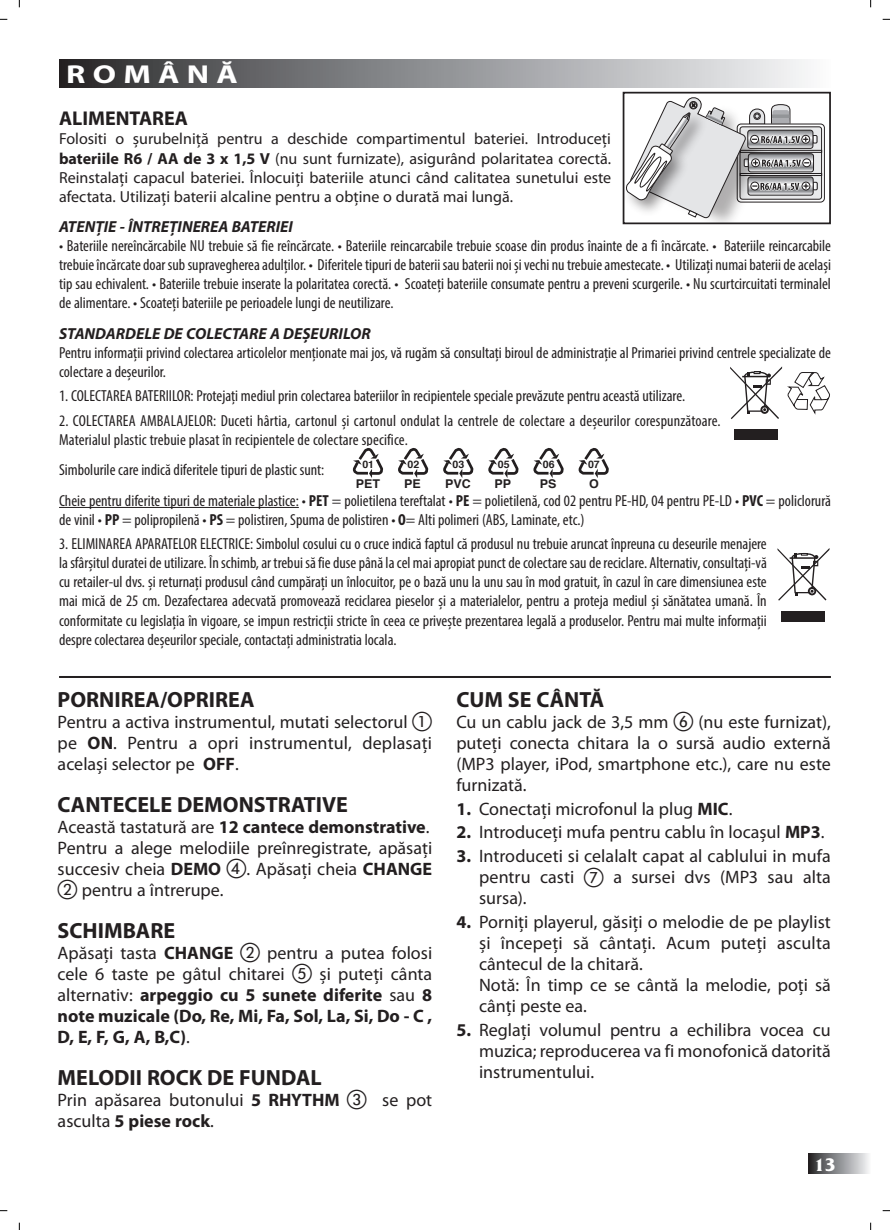
<style>
.page{position:relative;width:890px;height:1230px;background:#fff}
.page>*{position:absolute;margin:0;border:0;box-sizing:border-box;transform-origin:0 0}
.t1{font:700 26px "Myriad Pro";color:#fff;scale:1.25 1}
.t2{font:700 22px "Myriad Pro";color:#231f20}
.t3{font:700 20px "Myriad Pro";color:#231f20}
.t4{font:700 19px "Friz Quadrata";color:#fff}
.t5{font:18px/21px "Myriad Pro";color:#231f20;text-align:justify}
.t6{font:700 18px/21px "Myriad Pro";color:#231f20;text-align:justify}
.t7{font:condensed 16px/19px "Myriad Pro";color:#231f20}
.t8{font:16px/19.2px "Myriad Pro";color:#231f20;text-align:justify}
.t9{font:italic 700 16px "Myriad Pro";color:#231f20}
.t10{font:700 12px "Helvetica";color:#231f20}
.t11{font:700 10.2px "Helvetica";color:#231f20}
.s1{font-weight:700}
.s2{font-family:"EUROPEA Nnum Plain";font-size:20px}
.s3{font-weight:400}
.s4{font-family:"EUROPEA Nnum Plain";font-weight:400;font-size:20px}
</style>
<div class="page">
<div style="left:808px;top:1153px;width:62px;height:20px;background:linear-gradient(to right,#28282a,#f2f3f6)"></div>
<hr style="left:59px;top:507px;width:240px;height:1px;background:#231f20">
<div style="left:59px;top:59px;width:771px;height:28px;background:linear-gradient(to right,#2b2b2d,#fafbfe)"></div>
<hr style="left:59px;top:676px;width:771px;height:2px;background:#231f20">
<div style="left:733px;top:429px;width:43px;height:11px;background:#231f20"></div>
<svg style="left:730px;top:366px;width:99px;height:53px"></svg>
<svg style="left:352px;top:448px;width:31px;height:30px"></svg>
<svg style="left:398px;top:448px;width:31px;height:30px"></svg>
<svg style="left:443px;top:447px;width:31px;height:31px"></svg>
<svg style="left:488px;top:447px;width:31px;height:31px"></svg>
<svg style="left:533px;top:447px;width:31px;height:31px"></svg>
<svg style="left:578px;top:448px;width:31px;height:30px"></svg>
<div style="left:781px;top:611px;width:43px;height:10px;background:#231f20"></div>
<svg style="left:777px;top:548px;width:52px;height:52px"></svg>
<div style="left:736px;top:123px;width:88px;height:79px;border:1px solid #231f20;border-radius:4px"></div>
<svg style="left:739px;top:127px;width:82px;height:72px"></svg>
<div style="left:739px;top:126px;width:82px;height:74px;border:1px solid #231f20;border-radius:3px"></div>
<div style="left:739px;top:173px;width:82px;height:3px;border:1px solid #231f20"></div>
<div style="left:739px;top:150px;width:82px;height:2px;border:1px solid #231f20"></div>
<svg style="left:626px;top:97px;width:191px;height:121px"></svg>
<div style="left:622px;top:92px;width:208px;height:132px;border:2px solid #231f20"></div>
<svg style="left:0;top:18px;width:7px;height:2px"></svg>
<svg style="left:882px;top:18px;width:7px;height:2px"></svg>
<svg style="left:18px;top:0;width:2px;height:7px"></svg>
<svg style="left:18px;top:1222px;width:2px;height:7px"></svg>
<h1 class="t1" style="left:66px;top:57px;width:138px">R O M Â N Ă</h1>
<p class="t3" style="left:59px;top:105px;width:130px">ALIMENTAREA</p>
<p class="t8" style="left:59px;top:129px;width:553px">Folositi o șurubelniță pentru a deschide compartimentul bateriei. Introduceți <span class="s1">bateriile R6 / AA de 3 x 1,5 V</span> (nu sunt furnizate), asigurând polaritatea corectă.<br>Reinstalați capacul bateriei. Înlocuiți bateriile atunci când calitatea sunetului este afectata. Utilizați baterii alcaline pentru a obține o durată mai lungă.</p>
<p class="t9" style="left:59px;top:216px;width:235px">ATENȚIE - ÎNTREȚINEREA BATERIEI</p>
<p class="t7" style="left:59px;top:236px;width:773px;text-align:justify">• Bateriile nereîncărcabile NU trebuie să fie reîncărcate. • Bateriile reincarcabile trebuie scoase din produs înainte de a fi încărcate. • Bateriile reincarcabile trebuie încărcate doar sub supravegherea adulților. • Diferitele tipuri de baterii sau baterii noi și vechi nu trebuie amestecate. • Utilizați numai baterii de același tip sau echivalent. • Bateriile trebuie inserate la polaritatea corectă. • Scoateți bateriile consumate pentru a preveni scurgerile. • Nu scurtcircuitati terminalel de alimentare. • Scoateți bateriile pe perioadele lungi de neutilizare.</p>
<p class="t9" style="left:59px;top:323px;width:313px">STANDARDELE DE COLECTARE A DEȘEURILOR</p>
<p class="t7" style="left:59px;top:342px;width:773px">Pentru informații privind colectarea articolelor menționate mai jos, vă rugăm să consultați biroul de administrație al Primariei privind centrele specializate de colectare a deșeurilor.</p>
<p class="t7" style="left:59px;top:386px;width:627px">1. COLECTAREA BATERIILOR: Protejați mediul prin colectarea bateriilor în recipientele speciale prevăzute pentru această utilizare.</p>
<p class="t7" style="left:59px;top:411px;width:662px">2. COLECTAREA AMBALAJELOR: Duceti hârtia, cartonul și cartonul ondulat la centrele de colectare a deșeurilor corespunzătoare.<br>Materialul plastic trebuie plasat în recipientele de colectare specifice.</p>
<p class="t7" style="left:59px;top:454px;width:773px;line-height:30.4px">Simbolurile care indică diferitele tipuri de plastic sunt:<br>Cheie pentru diferite tipuri de materiale plastice: • <span class="s1">PET</span> = polietilena tereftalat • <span class="s1">PE</span> = polietilenă, cod 02 pentru PE-HD, 04 pentru PE-LD • <span class="s1">PVC</span> = policlorură</p>
<p class="t7" style="left:59px;top:509px;width:526px">de vinil • <span class="s1">PP</span> = polipropilenă • <span class="s1">PS</span> = polistiren, Spuma de polistiren • <span class="s1">O</span>= Alti polimeri (ABS, Laminate, etc.)</p>
<p class="t7" style="left:59px;top:534px;width:709px;text-align:justify">3. ELIMINAREA APARATELOR ELECTRICE: Simbolul cosului cu o cruce indică faptul că produsul nu trebuie aruncat înpreuna cu deseurile menajere la sfârșitul duratei de utilizare. În schimb, ar trebui să fie duse până la cel mai apropiat punct de colectare sau de reciclare. Alternativ, consultați-vă cu retailer-ul dvs. și returnați produsul când cumpărați un înlocuitor, pe o bază unu la unu sau în mod gratuit, în cazul în care dimensiunea este mai mică de 25 cm. Dezafectarea adecvată promovează reciclarea pieselor și a materialelor, pentru a proteja mediul și sănătatea umană. În conformitate cu legislația în vigoare, se impun restricții stricte în ceea ce privește prezentarea legală a produselor. Pentru mai multe informații despre colectarea deșeurilor speciale, contactați administratia locala.</p>
<p class="t11" style="left:542px;top:455px;width:13px">06</p>
<p class="t10" style="left:539px;top:473px;width:18px">PS</p>
<p class="t11" style="left:362px;top:455px;width:13px">01</p>
<p class="t10" style="left:355px;top:473px;width:26px">PET</p>
<p class="t11" style="left:407px;top:455px;width:13px">02</p>
<p class="t10" style="left:404px;top:473px;width:18px">PE</p>
<p class="t11" style="left:452px;top:455px;width:13px">03</p>
<p class="t10" style="left:445px;top:473px;width:27px">PVC</p>
<p class="t11" style="left:497px;top:455px;width:13px">05</p>
<p class="t10" style="left:494px;top:473px;width:18px">PP</p>
<p class="t11" style="left:587px;top:455px;width:13px">07</p>
<p class="t10" style="left:588px;top:473px;width:11px">O</p>
<h2 class="t2" style="left:58px;top:684px;width:198px">PORNIREA/OPRIREA</h2>
<p class="t5" style="left:58px;top:710px;width:376px">Pentru a activa instrumentul, mutati selectorul <span class="s2">A </span>pe <span class="s1">ON</span>. Pentru a opri instrumentul, deplasați același selector pe <span class="s1">OFF</span>.</p>
<h2 class="t2" style="left:58px;top:789px;width:291px">CANTECELE DEMONSTRATIVE</h2>
<p class="t5" style="left:58px;top:815px;width:376px;text-align:left">Această tastatură are <span class="s1">12 cantece demonstrative</span>.<br>Pentru a alege melodiile preînregistrate, apăsați succesiv cheia <span class="s1">DEMO</span> <span class="s2">D</span>. Apăsați cheia <span class="s1">CHANGE </span><span class="s2">B</span> pentru a întrerupe.</p>
<h2 class="t2" style="left:58px;top:915px;width:119px">SCHIMBARE</h2>
<p class="t6" style="left:58px;top:941px;width:376px"><span class="s3">Apăsați tasta</span> CHANGE <span class="s4">B</span> <span class="s3">pentru a putea folosi cele 6 taste pe gâtul chitarei</span> <span class="s4">E</span> <span class="s3">și puteți cânta alternativ:</span> arpeggio cu 5 sunete diferite <span class="s3">sau</span> 8 note muzicale (Do, Re, Mi, Fa, Sol, La, Si, Do - C , D, E, F, G, A, B,C)<span class="s3">.</span></p>
<h2 class="t2" style="left:58px;top:1062px;width:265px">MELODII ROCK DE FUNDAL</h2>
<p class="t5" style="left:58px;top:1088px;width:376px">Prin apăsarea butonului <span class="s1">5 RHYTHM</span> <span class="s2">C</span> se pot asculta <span class="s1">5 piese rock</span>.</p>
<h2 class="t2" style="left:456px;top:684px;width:149px">CUM SE CÂNTĂ</h2>
<p class="t5" style="left:456px;top:710px;width:376px">Cu un cablu jack de 3,5 mm <span class="s2">F</span> (nu este furnizat), puteți conecta chitara la o sursă audio externă (MP3 player, iPod, smartphone etc.), care nu este furnizată.</p>
<p class="t5" style="left:456px;top:797px;width:277px"><span class="s1">1.</span> Conectați microfonul la plug <span class="s1">MIC</span>.</p>
<p class="t5" style="left:456px;top:821px;width:369px"><span class="s1">2.</span> Introduceți mufa pentru cablu în locașul <span class="s1">MP3</span>.</p>
<p class="t5" style="left:479px;top:845px;width:353px;text-indent:-23px"><span class="s1">3.</span> Introduceti si celalalt capat al cablului in mufa pentru casti <span class="s2">G</span> a sursei dvs (MP3 sau alta sursa).</p>
<p class="t5" style="left:479px;top:911px;width:353px;text-align:left;text-indent:-23px"><span class="s1">4.</span> Porniți playerul, găsiți o melodie de pe playlist și începeți să cântați. Acum puteți asculta cântecul de la chitară.<br>Notă: În timp ce se cântă la melodie, poți să cânți peste ea.</p>
<p class="t5" style="left:479px;top:1019px;width:353px;text-indent:-23px"><span class="s1">5.</span> Reglați volumul pentru a echilibra vocea cu muzica; reproducerea va fi monofonică datorită instrumentului.</p>
<p class="t4" style="left:813px;top:1153px;width:23px">13</p>
</div>
